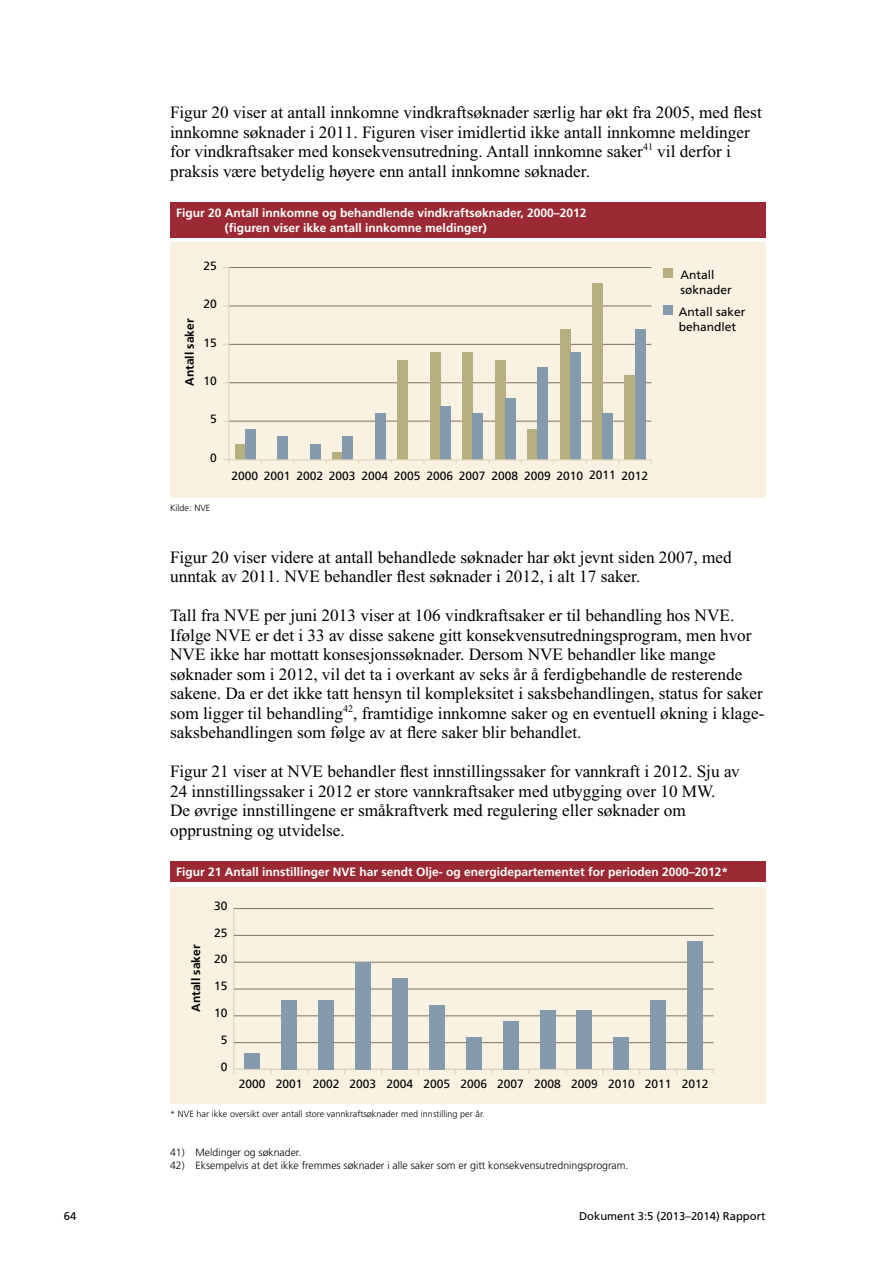
<style>
.page{position:relative;width:893px;height:1263px;background:#fff}
.page>*{position:absolute;margin:0;border:0;box-sizing:border-box;transform-origin:0 0}
.Brødtekst{font:17.25px/19.5px "Times New Roman PS Std";color:#000}
.Figurtittel{font:700 12px/14.4px "Frutiger LT Std";color:#fff}
.t1{font:12px/15px "Frutiger LT Std";color:#000}
.t2{font:700 12px "Frutiger LT Std";color:#000}
.t3{font:11.25px "Frutiger LT Std";color:#000}
.Fotnoter{font:300 10.5px "Frutiger LT Std";color:#000}
.Kildehenvisning{font:300 9px "Frutiger LT Std";color:#000}
</style>
<div class="page">
<div style="left:170px;top:202px;width:595px;height:36px;background:#9c2a34"></div>
<div style="left:170px;top:242px;width:595px;height:255px;background:#f9f1e1"></div>
<hr style="left:229px;top:421px;width:422px;height:1px;background:#85715d">
<hr style="left:229px;top:382px;width:422px;height:1px;background:#85715d">
<hr style="left:229px;top:344px;width:422px;height:1px;background:#85715d">
<hr style="left:229px;top:306px;width:422px;height:1px;background:#85715d">
<hr style="left:229px;top:267px;width:422px;height:1px;background:#85715d">
<div style="left:625px;top:375px;width:10px;height:85px;background:#b7af7f"></div>
<div style="left:592px;top:283px;width:11px;height:177px;background:#b7af7f"></div>
<div style="left:560px;top:329px;width:10px;height:131px;background:#b7af7f"></div>
<div style="left:527px;top:429px;width:11px;height:31px;background:#b7af7f"></div>
<div style="left:495px;top:360px;width:10px;height:100px;background:#b7af7f"></div>
<div style="left:462px;top:352px;width:11px;height:108px;background:#b7af7f"></div>
<div style="left:430px;top:352px;width:10px;height:108px;background:#b7af7f"></div>
<div style="left:397px;top:360px;width:11px;height:100px;background:#b7af7f"></div>
<div style="left:332px;top:452px;width:11px;height:8px;background:#b7af7f"></div>
<div style="left:235px;top:444px;width:10px;height:16px;background:#b7af7f"></div>
<div style="left:635px;top:329px;width:10px;height:131px;background:#849bad"></div>
<div style="left:603px;top:413px;width:10px;height:47px;background:#849bad"></div>
<div style="left:570px;top:352px;width:10px;height:108px;background:#849bad"></div>
<div style="left:538px;top:367px;width:10px;height:93px;background:#849bad"></div>
<div style="left:505px;top:398px;width:10px;height:62px;background:#849bad"></div>
<div style="left:473px;top:413px;width:10px;height:47px;background:#849bad"></div>
<div style="left:440px;top:406px;width:10px;height:54px;background:#849bad"></div>
<div style="left:375px;top:413px;width:10px;height:47px;background:#849bad"></div>
<div style="left:343px;top:436px;width:10px;height:24px;background:#849bad"></div>
<div style="left:310px;top:444px;width:10px;height:16px;background:#849bad"></div>
<div style="left:278px;top:436px;width:10px;height:24px;background:#849bad"></div>
<div style="left:245px;top:429px;width:10px;height:31px;background:#849bad"></div>
<hr style="left:228px;top:268px;width:2px;height:192px;background:#ddd5bc">
<hr style="left:229px;top:459px;width:422px;height:1px;background:#ddd5bc">
<div style="left:663px;top:268px;width:10px;height:10px;background:#b7af7f"></div>
<div style="left:663px;top:305px;width:10px;height:10px;background:#849bad"></div>
<div style="left:170px;top:861px;width:595px;height:21px;background:#9c2a34"></div>
<div style="left:170px;top:887px;width:595px;height:216px;background:#f9f1e1"></div>
<hr style="left:233px;top:908px;width:1px;height:161px;background:#ddd5bc">
<hr style="left:234px;top:1069px;width:480px;height:1px;background:#ddd5bc">
<hr style="left:234px;top:1042px;width:480px;height:1px;background:#85715d">
<hr style="left:234px;top:1015px;width:480px;height:1px;background:#85715d">
<hr style="left:234px;top:989px;width:480px;height:1px;background:#85715d">
<hr style="left:234px;top:962px;width:480px;height:1px;background:#85715d">
<hr style="left:234px;top:935px;width:480px;height:1px;background:#85715d">
<hr style="left:234px;top:908px;width:480px;height:1px;background:#85715d">
<div style="left:245px;top:1053px;width:15px;height:16px;background:#849bad"></div>
<div style="left:282px;top:1000px;width:15px;height:69px;background:#849bad"></div>
<div style="left:318px;top:1000px;width:16px;height:69px;background:#849bad"></div>
<div style="left:355px;top:962px;width:16px;height:107px;background:#849bad"></div>
<div style="left:392px;top:978px;width:15px;height:91px;background:#849bad"></div>
<div style="left:429px;top:1005px;width:15px;height:64px;background:#849bad"></div>
<div style="left:466px;top:1037px;width:15px;height:32px;background:#849bad"></div>
<div style="left:503px;top:1021px;width:15px;height:48px;background:#849bad"></div>
<div style="left:540px;top:1010px;width:15px;height:59px;background:#849bad"></div>
<div style="left:577px;top:1010px;width:15px;height:59px;background:#849bad"></div>
<div style="left:614px;top:1037px;width:15px;height:32px;background:#849bad"></div>
<div style="left:651px;top:1000px;width:15px;height:69px;background:#849bad"></div>
<div style="left:688px;top:941px;width:15px;height:128px;background:#849bad"></div>
<p class="Brødtekst" style="left:170px;top:103px;width:593px">Figur 20 viser at antall innkomne vindkraftsøknader særlig har økt fra 2005, med flest innkomne søknader i 2011. Figuren viser imidlertid ikke antall innkomne meldinger for vindkraftsaker med konsekvensutredning. Antall innkomne saker<sup>41</sup> vil derfor i praksis være betydelig høyere enn antall innkomne søknader.</p>
<p class="Figurtittel" style="left:225px;top:206px;width:363px;text-indent:-49px">Figur 20 Antall innkomne og behandlende vindkraftsøknader, 2000–2012 (figuren viser ikke antall innkomne meldinger)</p>
<p class="t1" style="left:203px;top:258px;width:15px">25</p>
<p class="t2" style="left:183px;top:386px;width:69px;rotate:-90deg">Antall saker</p>
<p class="t1" style="left:203px;top:297px;width:15px">20</p>
<p class="t1" style="left:203px;top:335px;width:15px">15</p>
<p class="t1" style="left:203px;top:373px;width:15px">10</p>
<p class="t1" style="left:210px;top:412px;width:8px">5</p>
<p class="t1" style="left:210px;top:450px;width:8px">0</p>
<p class="t1" style="left:231px;top:468px;width:418px">2000 2001 2002 2003 2004 2005 2006 2007 2008 2009 2010 2011 2012</p>
<p class="t1" style="left:680px;top:267px;width:53px">Antall søknader</p>
<p class="t1" style="left:679px;top:304px;width:68px">Antall saker behandlet</p>
<p class="Kildehenvisning" style="left:170px;top:503px;width:42px">Kilde: NVE</p>
<p class="Brødtekst" style="left:170px;top:547px;width:563px">Figur 20 viser videre at antall behandlede søknader har økt jevnt siden 2007, med unntak av 2011. NVE behandler flest søknader i 2012, i alt 17 saker.</p>
<p class="Brødtekst" style="left:170px;top:606px;width:596px">Tall fra NVE per juni 2013 viser at 106 vindkraftsaker er til behandling hos NVE.<br>Ifølge NVE er det i 33 av disse sakene gitt konsekvensutredningsprogram, men hvor NVE ikke har mottatt konsesjonssøknader. Dersom NVE behandler like mange søknader som i 2012, vil det ta i overkant av seks år å ferdigbehandle de resterende sakene. Da er det ikke tatt hensyn til kompleksitet i saksbehandlingen, status for saker som ligger til behandling<sup>42</sup>, framtidige innkomne saker og en eventuell økning i klage&shy;saksbehandlingen som følge av at flere saker blir behandlet.</p>
<p class="Brødtekst" style="left:170px;top:762px;width:571px">Figur 21 viser at NVE behandler flest innstillingssaker for vannkraft i 2012. Sju av 24 innstillingssaker i 2012 er store vannkraftsaker med utbygging over 10 MW.<br>De øvrige innstillingene er småkraftverk med regulering eller søknader om opprustning og utvidelse.</p>
<p class="Figurtittel" style="left:176px;top:865px;width:554px">Figur 21 Antall innstillinger NVE har sendt Olje- og energidepartementet for perioden 2000–2012*</p>
<p class="t1" style="left:214px;top:898px;width:15px">30</p>
<p class="t2" style="left:189px;top:1012px;width:69px;rotate:-90deg">Antall saker</p>
<p class="t1" style="left:214px;top:925px;width:15px">25</p>
<p class="t1" style="left:214px;top:952px;width:15px">20</p>
<p class="t1" style="left:214px;top:978px;width:15px">15</p>
<p class="t1" style="left:214px;top:1005px;width:15px">10</p>
<p class="t1" style="left:221px;top:1032px;width:8px">5</p>
<p class="t1" style="left:221px;top:1059px;width:8px">0</p>
<p class="t1" style="left:239px;top:1076px;width:471px">2000 2001 2002 2003 2004 2005 2006 2007 2008 2009 2010 2011 2012</p>
<p class="Kildehenvisning" style="left:170px;top:1108px;width:316px">* NVE har ikke oversikt over antall store vannkraftsøknader med innstilling per år.</p>
<p class="Fotnoter" style="left:170px;top:1146px;width:133px">41) Meldinger og søknader.</p>
<p class="Fotnoter" style="left:170px;top:1160px;width:460px">42) Eksempelvis at det ikke fremmes søknader i alle saker som er gitt konsekvensutredningsprogram.</p>
<p class="t3" style="left:64px;top:1210px;width:14px">64</p>
<p class="t3" style="left:579px;top:1210px;width:188px">Dokument 3:5 (2013–2014) Rapport</p>
</div>
